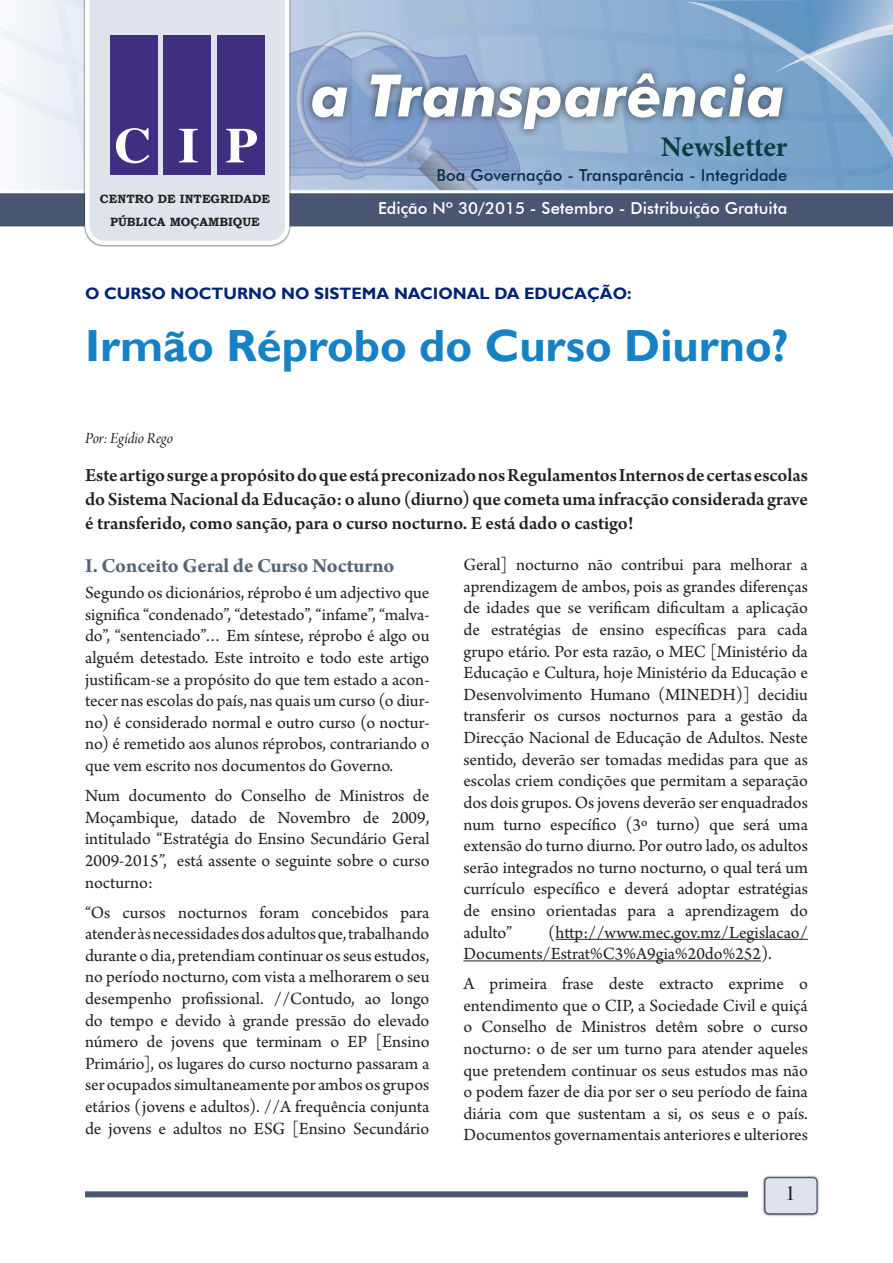
<style>
.page{position:relative;width:893px;height:1263px;background:#fff}
.page>*{position:absolute;margin:0;border:0;box-sizing:border-box;transform-origin:0 0}
.t1{font:italic 700 58.5px "Futura BT";color:#fff}
.Titulo{font:700 45px "Gill Sans";color:#1681c4}
.t2{font:700 28.5px "Minion Pro";letter-spacing:-.005em;color:#0a3d3f}
.Subtitulo{font:700 21px "Arno Pro";letter-spacing:-.005em;color:#586574}
.t3{font:21px "News Serif";color:#231f20}
.Lead{font:600 19.5px/24px "Arno Pro";letter-spacing:-.005em;color:#231f20;text-align:justify}
.Corpo{font:18px/21.6px "Arno Pro";color:#231f20;text-align:justify}
.t4{font:500 16.5px "Futura BT";color:#fff}
.Antititulo{font:700 16.5px "Gill Sans";color:#002573}
.t5{font:500 16.5px "Futura BT";color:#0b2f4f}
.Corpo-2{font:16.5px "Arno Pro Italic Display";letter-spacing:-.005em;color:#231f20}
.t6{font:700 12px "Bookman Old Style";color:#231f20}
</style>
<div class="page">
<div style="left:762px;top:1175px;width:58px;height:41px;background:#231f20;opacity:.75"></div>
<div style="left:765px;top:1178px;width:52px;height:36px;background:#dfe4ec;border-radius:4px"></div>
<div style="left:764px;top:1177px;width:54px;height:37px;border:1px solid #485671;border-radius:4px"></div>
<div style="left:85px;top:1191px;width:663px;height:6px;background:#485671"></div>
<svg style="left:85px;top:229px;width:204px;height:16px"></svg>
<svg style="left:0;top:0;width:893px;height:229px;background:#90a1c0"></svg>
<hr style="left:555px;top:939px;width:253px;height:1px;background:#231f20">
<hr style="left:463px;top:960px;width:298px;height:1px;background:#231f20">
<p class="t1" style="left:311px;top:60px;width:476px">a Transparência</p>
<p class="t2" style="left:661px;top:126px;width:128px">Newsletter</p>
<p class="t6" style="left:100px;top:190px;width:172px">CENTRO DE INTEGRIDADE</p>
<p class="t6" style="left:110px;top:214px;width:151px">PÚBLICA MOÇAMBIQUE</p>
<p class="t5" style="left:437px;top:165px;width:352px">Boa Governação - Transparência - Integridade</p>
<p class="t4" style="left:378px;top:198px;width:411px">Edição Nº 30/2015 - Setembro - Distribuição Gratuita</p>
<p class="Antititulo" style="left:85px;top:284px;width:548px">O CURSO NOCTURNO NO SISTEMA NACIONAL DA EDUCAÇÃO:</p>
<p class="Titulo" style="left:85px;top:319px;width:705px">Irmão Réprobo do Curso Diurno?</p>
<p class="Corpo-2" style="left:85px;top:429px;width:90px">Por: Egídio Rego</p>
<p class="Lead" style="left:85px;top:464px;width:724px">Este artigo surge a propósito do que está preconizado nos Regulamentos Internos de certas escolas do Sistema Nacional da Educação: o aluno (diurno) que cometa uma infracção considerada grave é transferido, como sanção, para o curso nocturno. E está dado o castigo!</p>
<p class="Subtitulo" style="left:85px;top:554px;width:311px">I. Conceito Geral de Curso Nocturno</p>
<p class="Corpo" style="left:85px;top:583px;width:346px">Segundo os dicionários, réprobo é um adjectivo que significa “condenado”, “detestado”, “infame”, “malva&shy;do”, “sentenciado”… Em síntese, réprobo é algo ou alguém detestado. Este introito e todo este artigo justificam-se a propósito do que tem estado a acon&shy;tecer nas escolas do país, nas quais um curso (o diur&shy;no) é considerado normal e outro curso (o noctur&shy;no) é remetido aos alunos réprobos, contrariando o que vem escrito nos documentos do Governo.</p>
<p class="Corpo" style="left:85px;top:786px;width:346px">Num documento do Conselho de Ministros de Moçambique, datado de Novembro de 2009, intitulado “Estratégia do Ensino Secundário Geral 2009-2015”, está assente o seguinte sobre o curso nocturno:</p>
<p class="Corpo" style="left:85px;top:902px;width:346px">“Os cursos nocturnos foram concebidos para atender às necessidades dos adultos que, trabalhando durante o dia, pretendiam continuar os seus estudos, no período nocturno, com vista a melhorarem o seu desempenho profissional. //Contudo, ao longo do tempo e devido à grande pressão do elevado número de jovens que terminam o EP [Ensino Primário], os lugares do curso nocturno passaram a ser ocupados simultaneamente por ambos os grupos etários (jovens e adultos). //A frequência conjunta de jovens e adultos no ESG [Ensino Secundário</p>
<p class="Corpo" style="left:463px;top:555px;width:346px">Geral] nocturno não contribui para melhorar a aprendizagem de ambos, pois as grandes diferenças de idades que se verificam dificultam a aplicação de estratégias de ensino específicas para cada grupo etário. Por esta razão, o MEC [Ministério da Educação e Cultura, hoje Ministério da Educação e Desenvolvimento Humano (MINEDH)] decidiu transferir os cursos nocturnos para a gestão da Direcção Nacional de Educação de Adultos. Neste sentido, deverão ser tomadas medidas para que as escolas criem condições que permitam a separação dos dois grupos. Os jovens deverão ser enquadrados num turno específico (3º turno) que será uma extensão do turno diurno. Por outro lado, os adultos serão integrados no turno nocturno, o qual terá um currículo específico e deverá adoptar estratégias de ensino orientadas para a aprendizagem do adulto”</p>
<p class="Corpo" style="left:463px;top:922px;width:346px;text-indent:85px">(http://www.mec.gov.mz/Legislacao/<br>Documents/Estrat%C3%A9gia%20do%252).</p>
<p class="Corpo" style="left:463px;top:974px;width:346px">A primeira frase deste extracto exprime o entendimento que o CIP, a Sociedade Civil e quiçá o Conselho de Ministros detêm sobre o curso nocturno: o de ser um turno para atender aqueles que pretendem continuar os seus estudos mas não o podem fazer de dia por ser o seu período de faina diária com que sustentam a si, os seus e o país.<br>Documentos governamentais anteriores e ulteriores</p>
<p class="t3" style="left:785px;top:1181px;width:12px">1</p>
</div>
